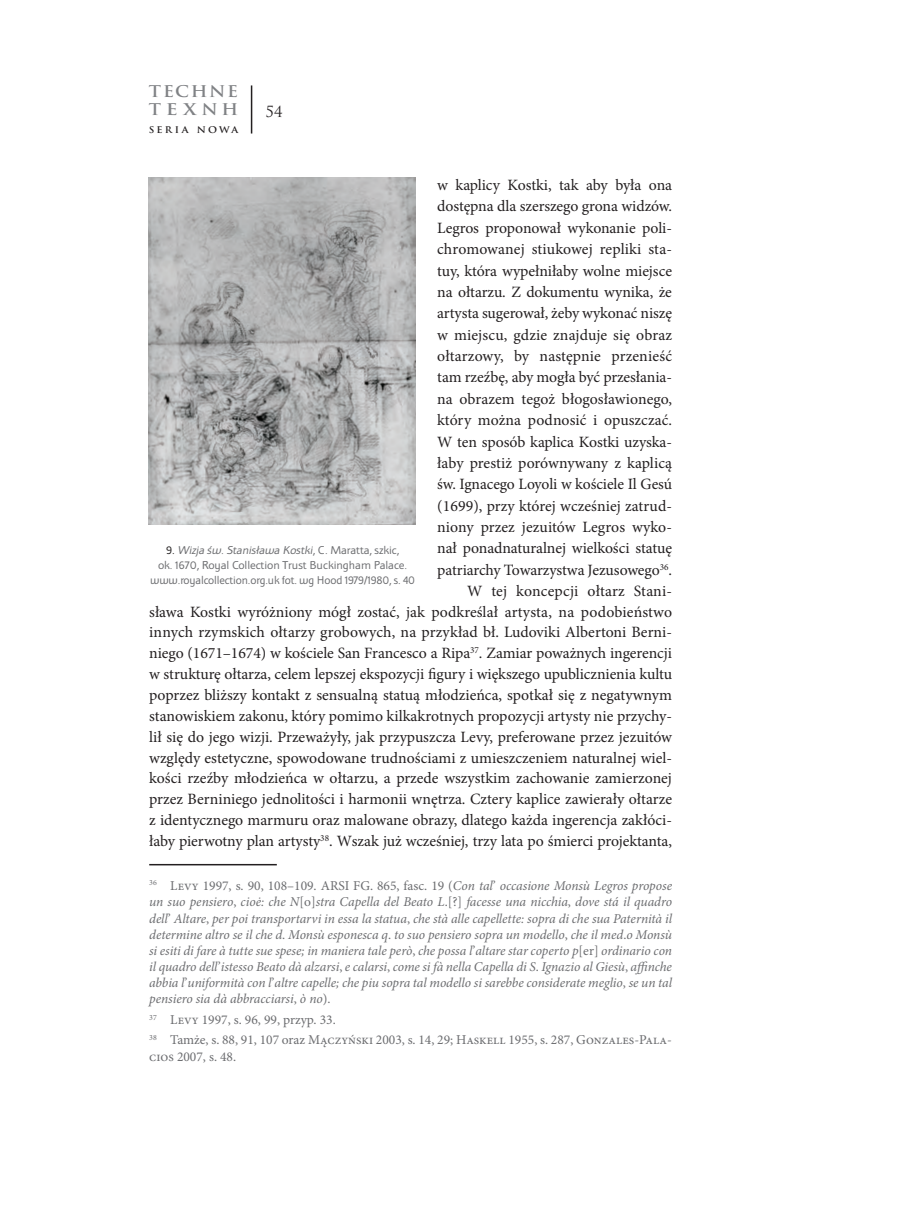
<style>
.page{position:relative;width:906px;height:1212px;background:#fff}
.page>*{position:absolute;margin:0;border:0;box-sizing:border-box;transform-origin:0 0}
.Tekst_artykułu{font:15.75px/21.3px "Minion Pro";letter-spacing:-.005em;color:#231f20;text-align:justify}
.t1{font:700 15.75px/18px "Trajan Pro";letter-spacing:.105em;color:#808285;scale:1.1 1}
.t2{font:15px "Trajan Pro";color:#231f20}
.Przypis_dolny{font:italic 13.5px/16.2px "Minion Pro";letter-spacing:-.005em;color:#6c6d70;text-align:justify}
.Przypis_dolny-2{font:13.5px/16px "Minion Pro";color:#6c6d70}
.Podpis_ilustracji{font:12px/15px "Apolonia Nova OT";letter-spacing:-.01em;color:#6c6d70;text-align:center}
.t3{font:700 9px "Trajan Pro";letter-spacing:.205em;color:#231f20;scale:1.08 1}
.s1{font-style:normal}
.s2{color:#231f20}
.s3{font-style:italic}
</style>
<div class="page">
<hr style="left:251px;top:85px;width:1px;height:49px;background:#231f20">
<hr style="left:149px;top:864px;width:128px;height:1px;background:#231f20">
<img style="left:149px;top:178px;width:267px;height:346px">
<p class="t1" style="left:149px;top:83px;width:83px">TECHNE<br>TEXNH</p>
<p class="t3" style="left:149px;top:124px;width:84px">SERIA NOWA</p>
<p class="t2" style="left:265px;top:102px;width:19px">54</p>
<p class="Tekst_artykułu" style="left:437px;top:174px;width:236px">w kaplicy Kostki, tak aby była ona dostępna dla szerszego grona widzów.<br>Legros proponował wykonanie poli&shy;chromowanej stiukowej repliki sta&shy;tuy, która wypełniłaby wolne miejsce na ołtarzu. Z dokumentu wynika, że artysta sugerował, żeby wykonać niszę w miejscu, gdzie znajduje się obraz ołtarzowy, by następnie przenieść tam rzeźbę, aby mogła być przesłania&shy;na obrazem tegoż błogosławionego, który można podnosić i opuszczać.<br>W ten sposób kaplica Kostki uzyska&shy;łaby prestiż porównywany z kaplicą św. Ignacego Loyoli w kościele Il Gesú (1699), przy której wcześniej zatrud&shy;niony przez jezuitów Legros wyko&shy;nał ponadnaturalnej wielkości statuę patriarchy Towarzystwa Jezusowego<sup>36</sup>.</p>
<p class="Tekst_artykułu" style="left:149px;top:580px;width:524px;line-height:20.9px;text-indent:318px">W tej koncepcji ołtarz Stani&shy;sława Kostki wyróżniony mógł zostać, jak podkreślał artysta, na podobieństwo innych rzymskich ołtarzy grobowych, na przykład bł. Ludoviki Albertoni Berni&shy;niego (1671–1674) w kościele San Francesco a Ripa<sup>37</sup>. Zamiar poważnych ingerencji w strukturę ołtarza, celem lepszej ekspozycji figury i większego upublicznienia kultu poprzez bliższy kontakt z sensualną statuą młodzieńca, spotkał się z negatywnym stanowiskiem zakonu, który pomimo kilkakrotnych propozycji artysty nie przychy&shy;lił się do jego wizji. Przeważyły, jak przypuszcza Levy, preferowane przez jezuitów względy estetyczne, spowodowane trudnościami z umieszczeniem naturalnej wiel&shy;kości rzeźby młodzieńca w ołtarzu, a przede wszystkim zachowanie zamierzonej przez Berniniego jednolitości i harmonii wnętrza. Cztery kaplice zawierały ołtarze z identycznego marmuru oraz malowane obrazy, dlatego każda ingerencja zakłóci&shy;łaby pierwotny plan artysty<sup>38</sup>. Wszak już wcześniej, trzy lata po śmierci projektanta,</p>
<p class="Przypis_dolny" style="left:149px;top:877px;width:524px"><sup>36</sup> <span class="s1">Levy 1997, s. 90, 108–109. ARSI FG. 865, fasc. 19 (</span>Con tal<span class="s1">’</span> occasione Monsù Legros propose un suo pensiero<span class="s1">,</span> cioė: che N<span class="s1">[o]</span>stra Capella del Beato L<span class="s1">.[?]</span> facesse una nicchia<span class="s1">,</span> dove stá il quadro dell<span class="s1">’</span> Altare<span class="s1">,</span> per poi transportarvi in essa la statua<span class="s1">,</span> che stà alle capellette: sopra di che sua Paternità il determine altro se il che d<span class="s1">.</span> Monsù esponesca q<span class="s1">.</span> to suo pensiero sopra un modello<span class="s1">,</span> che il med<span class="s1">.</span>o Monsù si esiti di fare à tutte sue spese; in maniera tale però<span class="s1">,</span> che possa l<span class="s1">’</span>altare star coperto p<span class="s1">[er]</span> ordinario con il quadro dell<span class="s1">’</span>istesso Beato dà alzarsi<span class="s1">,</span> e calarsi<span class="s1">,</span> come si fà nella Capella di S<span class="s1">.</span> Ignazio al Giesù<span class="s1">,</span> affinche abbia l<span class="s1">’</span>uniformità con l<span class="s1">’</span>altre capelle; che piu sopra tal modello si sarebbe considerate meglio<span class="s1">,</span> se un tal pensiero sia dà abbracciarsi<span class="s1">,</span> ò no<span class="s1">).</span></p>
<p class="Przypis_dolny-2" style="left:149px;top:1012px;width:188px"><sup>37</sup> Levy 1997, s. 96, 99, przyp. 33.</p>
<p class="Przypis_dolny-2" style="left:149px;top:1032px;width:524px"><sup>38</sup> Tamże, s. 88, 91, 107 oraz Mączyński 2003, s. 14, 29; Haskell 1955, s. 287, Gonzales-Pala&shy;cios 2007, s. 48.</p>
<p class="Podpis_ilustracji" style="left:150px;top:542px;width:266px"><span class="s2">9.</span> <span class="s3">Wizja św. Stanisława Kostki</span>, C. Maratta, szkic,<br>ok. 1670, Royal Collection Trust Buckingham Palace. www.royalcollection.org.uk fot. wg Hood 1979/1980, s. 40</p>
</div>
